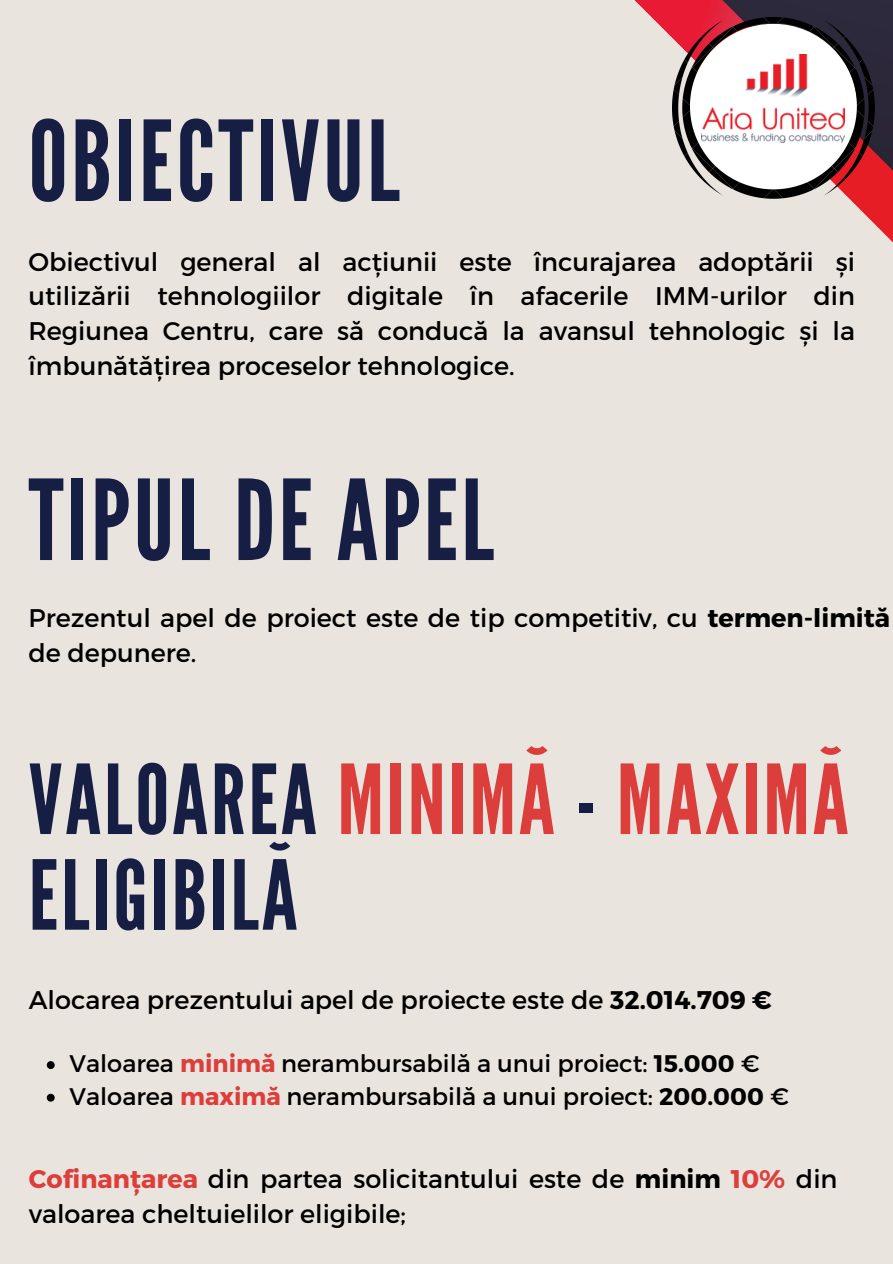
<style>
.page{position:relative;width:893px;height:1264px;background:#fff}
.page>*{position:absolute;margin:0;border:0;box-sizing:border-box;transform-origin:0 0}
.t1{font:111px "League Gothic";letter-spacing:.03em;color:#161e44}
.t2{font:96px/95.7px "League Gothic";letter-spacing:.03em;color:#161e44}
.t3{font:25.5px/34.8px "Montserrat";color:#000}
.t4{font:24px "Montserrat";color:#000}
.s1{font-weight:700}
.s2{color:#dc3e3b}
.s3{font-weight:700;color:#dc3e3b}
</style>
<div class="page">
<div style="left:0;top:0;width:892px;height:1263px;background:#eae4de"></div>
<svg style="left:634px;top:0;width:79px;height:38px"></svg>
<svg style="left:713px;top:0;width:179px;height:242px"></svg>
<img style="left:672px;top:18px;width:202px;height:181px">
<img style="left:701px;top:55px;width:143px;height:88px">
<svg style="left:47px;top:1061px;width:8px;height:7px"></svg>
<svg style="left:47px;top:1093px;width:8px;height:8px"></svg>
<p class="t1" style="left:29px;top:97px;width:373px">OBIECTIVUL</p>
<h1 class="t3" style="left:29px;top:243px;width:828px;text-align:justify">Obiectivul general al acțiunii este încurajarea adoptării și utilizării tehnologiilor digitale în afacerile IMM-urilor din Regiunea Centru, care să conducă la avansul tehnologic și la îmbunătățirea proceselor tehnologice.</h1>
<p class="t1" style="left:29px;top:456px;width:467px">TIPUL DE APEL</p>
<p class="t3" style="left:29px;top:599px;width:863px">Prezentul apel de proiect este de tip competitiv, cu <span class="s1">termen-limită </span>de depunere.</p>
<p class="t2" style="left:29px;top:754px;width:821px">VALOAREA <span class="s2">MINIMĂ</span> - <span class="s2">MAXIMĂ<br></span>ELIGIBILĂ</p>
<p class="t3" style="left:29px;top:980px;width:744px">Alocarea prezentului apel de proiecte este de <span class="s1">32.014.709 €</span></p>
<h1 class="t4" style="left:70px;top:1048px;width:691px">Valoarea <span class="s3">minimă</span> nerambursabilă a unui proiect: <span class="s1">15.000</span> €</h1>
<p class="t4" style="left:70px;top:1080px;width:720px">Valoarea <span class="s3">maximă</span> nerambursabilă a unui proiect: <span class="s1">200.000</span> €</p>
<h2 class="t3" style="left:29px;top:1160px;width:810px"><span class="s3">Cofinanțarea</span> din partea solicitantului este de <span class="s1">minim</span> <span class="s3">10%</span> din valoarea cheltuielilor eligibile;</h2>
</div>
